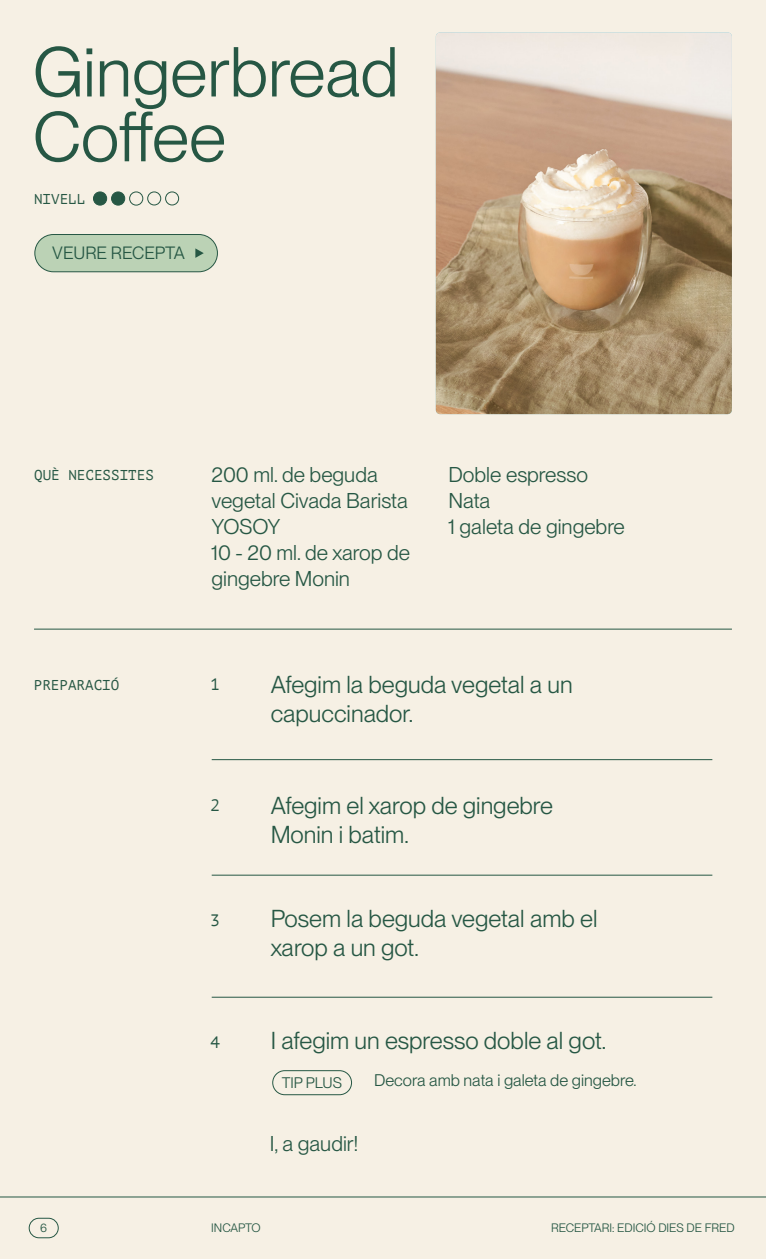
<style>
.page{position:relative;width:766px;height:1259px;background:#fff}
.page>*{position:absolute;margin:0;border:0;box-sizing:border-box;transform-origin:0 0}
.t1{font:69px/64.8px "PP Neue Montreal";color:#265744}
.t2{font:24px/28.8px "PP Neue Montreal";color:#265744}
.t3{font:21px/25.8px "PP Neue Montreal";color:#265744}
.t4{font:17.4px "PP Neue Montreal";color:#265744}
.t5{font:16.5px "PP Neue Montreal";color:#265744}
.t6{font:16.5px "PT Mono";color:#265744}
.t7{font:15px "PP Neue Montreal";color:#265744}
.t8{font:14.25px "PT Mono";color:#265744}
.t9{font:12px "PP Neue Montreal";color:#265744}
</style>
<div class="page">
<div style="left:0;top:0;width:765px;height:1259px;background:#f6f0e4"></div>
<div style="left:29px;top:1217px;width:30px;height:21px;border:1px solid #265744;border-radius:10px"></div>
<hr style="left:0;top:1196px;width:765px;height:1px;background:#265744">
<img style="left:435px;top:32px;width:296px;height:382px">
<div style="left:93px;top:192px;width:14px;height:13px;background:#265744;border-radius:50%"></div>
<div style="left:93px;top:192px;width:14px;height:13px;border:1px solid #265744;border-radius:50%"></div>
<div style="left:111px;top:192px;width:14px;height:13px;background:#265744;border-radius:50%"></div>
<div style="left:111px;top:192px;width:14px;height:13px;border:1px solid #265744;border-radius:50%"></div>
<div style="left:129px;top:191px;width:14px;height:15px;border:1px solid #265744;border-radius:50%"></div>
<div style="left:147px;top:191px;width:14px;height:14px;border:1px solid #265744;border-radius:50%"></div>
<div style="left:165px;top:191px;width:14px;height:14px;border:1px solid #265744;border-radius:50%"></div>
<hr style="left:212px;top:759px;width:500px;height:1px;background:#265744">
<hr style="left:212px;top:875px;width:500px;height:1px;background:#265744">
<hr style="left:212px;top:997px;width:500px;height:1px;background:#265744">
<hr style="left:34px;top:629px;width:697px;height:1px;background:#265744">
<div style="left:35px;top:234px;width:182px;height:38px;background:#bbd2b5;border-radius:19px"></div>
<div style="left:34px;top:234px;width:184px;height:38px;border:1px solid #265744;border-radius:19px"></div>
<svg style="left:195px;top:248px;width:9px;height:10px"></svg>
<div style="left:272px;top:1070px;width:80px;height:25px;border:1px solid #265744;border-radius:12px"></div>
<h1 class="t1" style="left:33px;top:39px;width:367px">Gingerbread<br>Coffee</h1>
<p class="t8" style="left:34px;top:190px;width:53px">NIVELL</p>
<p class="t4" style="left:52px;top:243px;width:134px">VEURE RECEPTA</p>
<p class="t8" style="left:34px;top:467px;width:121px">QUÈ NECESSITES</p>
<p class="t3" style="left:211px;top:462px;width:200px">200 ml. de beguda vegetal Civada Barista<br>YOSOY<br>10 - 20 ml. de xarop de gingebre Monin</p>
<p class="t3" style="left:448px;top:462px;width:178px">Doble espresso<br>Nata<br>1 galeta de gingebre</p>
<p class="t8" style="left:34px;top:677px;width:87px">PREPARACIÓ</p>
<p class="t6" style="left:210px;top:675px;width:11px">1</p>
<p class="t2" style="left:270px;top:670px;width:303px">Afegim la beguda vegetal a un capuccinador.</p>
<p class="t6" style="left:210px;top:795px;width:11px">2</p>
<p class="t2" style="left:270px;top:791px;width:284px">Afegim el xarop de gingebre<br>Monin i batim.</p>
<p class="t6" style="left:210px;top:911px;width:11px">3</p>
<p class="t2" style="left:270px;top:904px;width:328px">Posem la beguda vegetal amb el xarop a un got.</p>
<p class="t6" style="left:210px;top:1033px;width:11px">4</p>
<p class="t2" style="left:270px;top:1026px;width:337px">I afegim un espresso doble al got.</p>
<p class="t7" style="left:281px;top:1074px;width:62px">TIP PLUS</p>
<p class="t5" style="left:374px;top:1071px;width:264px">Decora amb nata i galeta de gingebre.</p>
<p class="t3" style="left:270px;top:1130px;width:90px">I, a gaudir!</p>
<p class="t9" style="left:40px;top:1220px;width:8px">6</p>
<p class="t9" style="left:211px;top:1220px;width:51px">INCAPTO</p>
<p class="t9" style="left:551px;top:1220px;width:185px">RECEPTARI: EDICIÓ DIES DE FRED</p>
</div>
